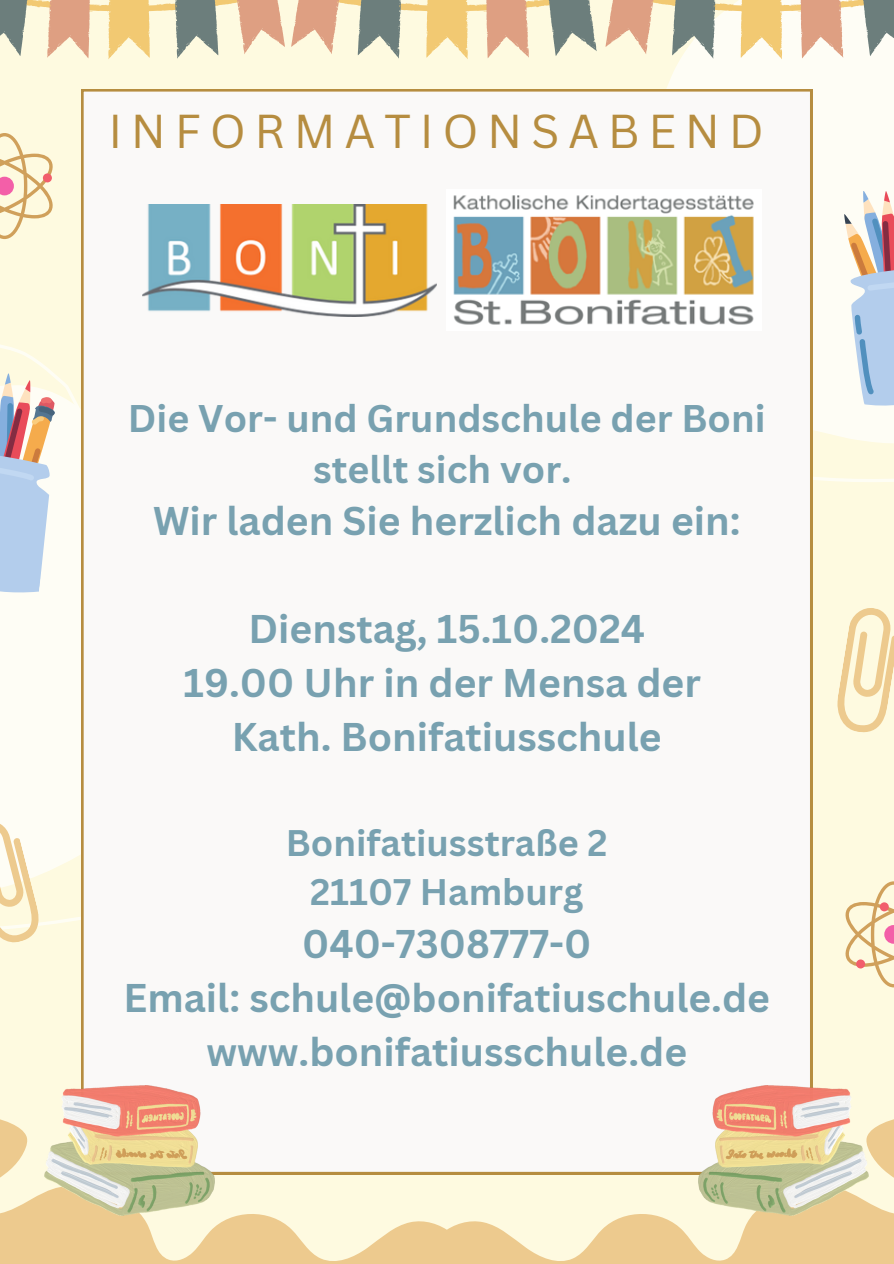
<style>
.page{position:relative;width:894px;height:1264px;background:#fff}
.page>*{position:absolute;margin:0;border:0;box-sizing:border-box;transform-origin:0 0}
.t1{font:46.35px "Canva Sans";letter-spacing:.185em;color:#b68d40}
.t2{font:700 39px "Canva Sans";color:#78a1b0}
.t3{font:700 37.5px/51.8px "Canva Sans";color:#78a1b0;text-align:center}
.t4{font:700 36px "Canva Sans";color:#78a1b0}
</style>
<div class="page">
<div style="left:0;top:0;width:893px;height:1263px;background:#fefae0"></div>
<svg style="left:0;top:1119px;width:442px;height:144px"></svg>
<svg style="left:442px;top:1053px;width:451px;height:210px"></svg>
<svg style="left:666px;top:59px;width:227px;height:424px;background:#fbf9ec"></svg>
<svg style="left:0;top:345px;width:81px;height:580px;fill:#fefdf5"></svg>
<div style="left:81px;top:89px;width:730px;height:1085px;background:#faf9f8"></div>
<img style="left:698px;top:1085px;width:170px;height:130px">
<img style="left:45px;top:1085px;width:169px;height:130px">
<svg style="left:0;top:0;width:893px;height:59px"></svg>
<svg style="left:0;top:814px;width:44px;height:129px"></svg>
<svg style="left:837px;top:608px;width:56px;height:125px"></svg>
<svg style="left:0;top:373px;width:60px;height:231px;background:#d0d0d8"></svg>
<svg style="left:840px;top:190px;width:53px;height:229px;background:#d0d3db"></svg>
<svg style="left:0;top:133px;width:53px;height:106px"></svg>
<div style="left:43px;top:173px;width:9px;height:9px;background:#f25e6c;border-radius:50%"></div>
<svg style="left:845px;top:881px;width:48px;height:106px"></svg>
<div style="left:879px;top:902px;width:9px;height:9px;background:#f25e6c;border-radius:50%"></div>
<div style="left:855px;top:959px;width:9px;height:9px;background:#f25e6c;border-radius:50%"></div>
<img style="left:143px;top:204px;width:293px;height:112px">
<img style="left:446px;top:190px;width:315px;height:140px">
<p class="t1" style="left:108px;top:98px;width:657px">INFORMATIONSABEND</p>
<p class="t3" style="left:128px;top:391px;width:639px">Die Vor- und Grundschule der Boni stellt sich vor.</p>
<p class="t2" style="left:153px;top:493px;width:589px">Wir laden Sie herzlich dazu ein:</p>
<p class="t2" style="left:248px;top:601px;width:398px">Dienstag, 15.10.2024</p>
<p class="t2" style="left:183px;top:655px;width:519px">19.00 Uhr in der Mensa der</p>
<p class="t2" style="left:232px;top:709px;width:431px">Kath. Bonifatiusschule</p>
<p class="t4" style="left:286px;top:817px;width:323px">Bonifatiusstraße 2</p>
<p class="t4" style="left:310px;top:867px;width:274px">21107 Hamburg</p>
<p class="t2" style="left:302px;top:916px;width:290px">040-7308777-0</p>
<p class="t2" style="left:123px;top:970px;width:648px">Email: schule@bonifatiuschule.de</p>
<p class="t2" style="left:206px;top:1024px;width:482px">www.bonifatiusschule.de</p>
</div>
